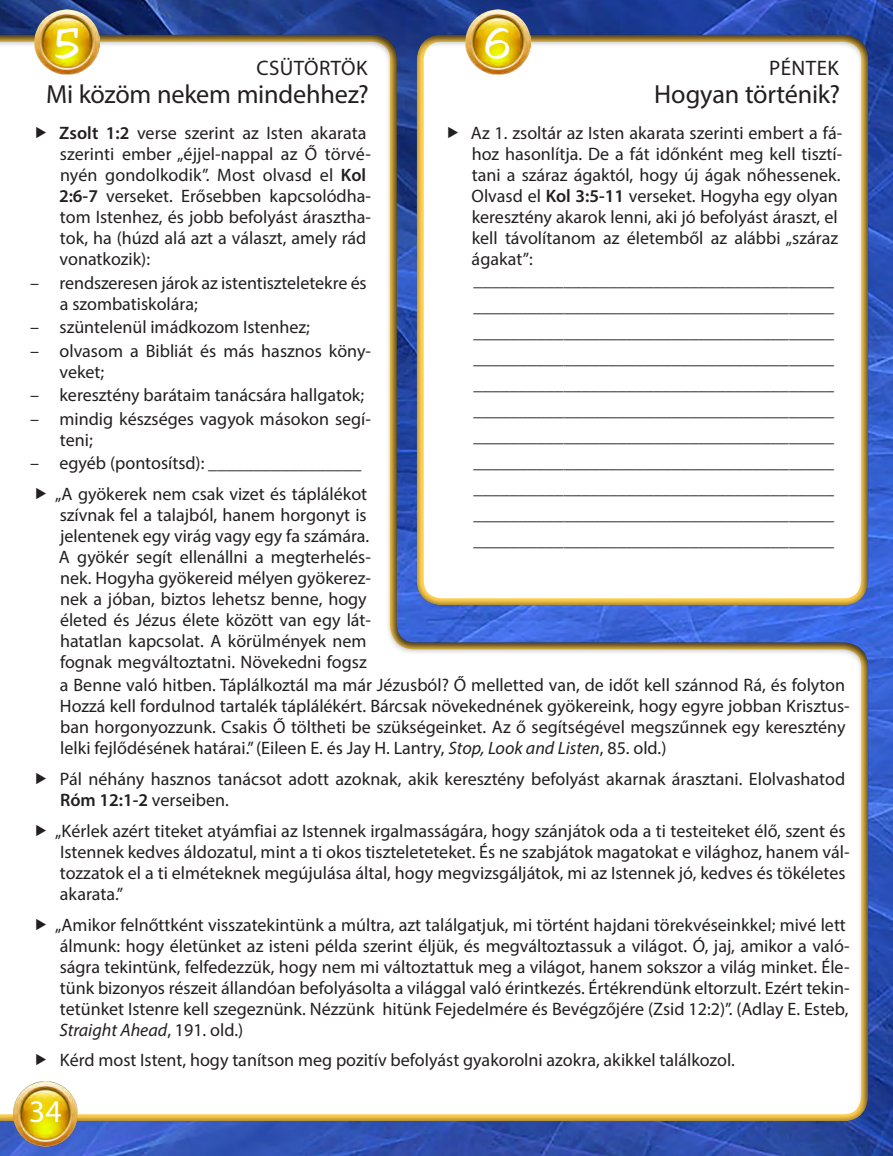
<style>
.page{position:relative;width:893px;height:1156px;background:#fff}
.page>*{position:absolute;margin:0;border:0;box-sizing:border-box;transform-origin:0 0}
.t1{font:43.75px "Jester";color:#fff}
.t2{font:31.5px "Myriad Pro";color:#fff}
.napok_cim{font:26.25px "Myriad Pro";letter-spacing:-.005em;color:#231f20}
.napok{font:21px "Myriad Pro";letter-spacing:.02em;color:#231f20}
.napok_no_indent{font:18.03px/21px "Myriad Pro";color:#231f20}
.vonal{font:18.03px "Myriad Pro";color:#231f20}
.s1{font-weight:600}
.s2{font-style:italic}
</style>
<div class="page">
<img style="left:0;top:0;width:893px;height:1156px">
<div style="left:0;top:33px;width:869px;height:1089px;background:#231f20;opacity:.75"></div>
<div style="left:416px;top:33px;width:455px;height:573px;background:#231f20;opacity:.75"></div>
<img style="left:35px;top:10px;width:65px;height:65px">
<img style="left:13px;top:1082px;width:65px;height:65px">
<img style="left:465px;top:10px;width:65px;height:65px">
<svg style="left:37px;top:127px;width:9px;height:11px"></svg>
<svg style="left:37px;top:488px;width:9px;height:11px"></svg>
<svg style="left:448px;top:127px;width:10px;height:11px"></svg>
<svg style="left:37px;top:772px;width:9px;height:12px"></svg>
<svg style="left:37px;top:824px;width:9px;height:12px"></svg>
<svg style="left:37px;top:918px;width:9px;height:12px"></svg>
<svg style="left:37px;top:1054px;width:9px;height:11px"></svg>
<p class="t1" style="left:54px;top:18px;width:27px">5</p>
<p class="napok" style="left:256px;top:55px;width:113px">CSÜTÖRTÖK</p>
<p class="napok_cim" style="left:46px;top:78px;width:324px">Mi közöm nekem mindehhez?</p>
<p class="napok_no_indent" style="left:59px;top:122px;width:313px"><span class="s1">Zsolt 1:2</span> verse szerint az Isten akarata szerinti ember „éjjel-nappal az Ő törvé&shy;nyén gondolkodik”. Most olvasd el <span class="s1">Kol 2:6-7</span> verseket. Erősebben kapcsolódha&shy;tom Istenhez, és jobb befolyást árasztha&shy;tok, ha (húzd alá azt a választ, amely rád vonatkozik):</p>
<p class="napok_no_indent" style="left:60px;top:272px;width:308px;text-indent:-30px">– rendszeresen járok az istentiszteletekre és a szombatiskolára;</p>
<p class="napok_no_indent" style="left:30px;top:316px;width:281px">– szüntelenül imádkozom Istenhez;</p>
<p class="napok_no_indent" style="left:60px;top:340px;width:313px;text-indent:-29px">– olvasom a Bibliát és más hasznos köny&shy;veket;</p>
<p class="napok_no_indent" style="left:30px;top:384px;width:335px">– keresztény barátaim tanácsára hallgatok;</p>
<p class="napok_no_indent" style="left:60px;top:408px;width:312px;text-indent:-30px">– mindig készséges vagyok másokon segí&shy;teni;</p>
<p class="napok_no_indent" style="left:30px;top:452px;width:333px">– egyéb (pontosítsd): _________________</p>
<p class="napok_no_indent" style="left:55px;top:483px;width:317px">„A gyökerek nem csak vizet és táplálékot szívnak fel a talajból, hanem horgonyt is jelentenek egy virág vagy egy fa számára.<br>A gyökér segít ellenállni a megterhelés&shy;nek. Hogyha gyökereid mélyen gyökerez&shy;nek a jóban, biztos lehetsz benne, hogy életed és Jézus élete között van egy lát&shy;hatatlan kapcsolat. A körülmények nem fognak megváltoztatni. Növekedni fogsz</p>
<p class="t1" style="left:484px;top:18px;width:28px">6</p>
<p class="napok" style="left:769px;top:55px;width:71px">PÉNTEK</p>
<p class="napok_cim" style="left:654px;top:78px;width:188px">Hogyan történik?</p>
<p class="napok_no_indent" style="left:471px;top:122px;width:373px">Az 1. zsoltár az Isten akarata szerinti embert a fá&shy;hoz hasonlítja. De a fát időnként meg kell tisztí&shy;tani a száraz ágaktól, hogy új ágak nőhessenek.<br>Olvasd el <span class="s1">Kol 3:5-11</span> verseket. Hogyha egy olyan keresztény akarok lenni, aki jó befolyást áraszt, el kell távolítanom az életemből az alábbi „száraz ágakat”:</p>
<p class="vonal" style="left:473px;top:269px;width:362px">________________________________________</p>
<p class="vonal" style="left:473px;top:295px;width:362px">________________________________________</p>
<p class="vonal" style="left:473px;top:321px;width:362px">________________________________________</p>
<p class="vonal" style="left:473px;top:347px;width:362px">________________________________________</p>
<p class="vonal" style="left:473px;top:373px;width:362px">________________________________________</p>
<p class="vonal" style="left:473px;top:399px;width:362px">________________________________________</p>
<p class="vonal" style="left:473px;top:425px;width:362px">________________________________________</p>
<p class="vonal" style="left:473px;top:451px;width:362px">________________________________________</p>
<p class="vonal" style="left:473px;top:477px;width:362px">________________________________________</p>
<p class="vonal" style="left:473px;top:503px;width:362px">________________________________________</p>
<p class="vonal" style="left:473px;top:529px;width:362px">________________________________________</p>
<p class="napok_no_indent" style="left:60px;top:674px;width:791px">a Benne való hitben. Táplálkoztál ma már Jézusból? Ő melletted van, de időt kell szánnod Rá, és folyton Hozzá kell fordulnod tartalék táplálékért. Bárcsak növekednének gyökereink, hogy egyre jobban Krisztus&shy;ban horgonyozzunk. Csakis Ő töltheti be szükségeinket. Az ő segítségével megszűnnek egy keresztény lelki fejlődésének határai.” (Eileen E. és Jay H. Lantry, <span class="s2">Stop, Look and Listen</span>, 85. old.)</p>
<p class="napok_no_indent" style="left:60px;top:768px;width:787px">Pál néhány hasznos tanácsot adott azoknak, akik keresztény befolyást akarnak árasztani. Elolvashatod<br><span class="s1">Róm 12:1-2</span> verseiben.</p>
<p class="napok_no_indent" style="left:55px;top:820px;width:796px">„Kérlek azért titeket atyámfiai az Istennek irgalmasságára, hogy szánjátok oda a ti testeiteket élő, szent és Istennek kedves áldozatul, mint a ti okos tiszteleteteket. És ne szabjátok magatokat e világhoz, hanem vál&shy;tozzatok el a ti elméteknek megújulása által, hogy megvizsgáljátok, mi az Istennek jó, kedves és tökéletes akarata.”</p>
<p class="napok_no_indent" style="left:55px;top:914px;width:796px">„Amikor felnőttként visszatekintünk a múltra, azt találgatjuk, mi történt hajdani törekvéseinkkel; mivé lett álmunk: hogy életünket az isteni példa szerint éljük, és megváltoztassuk a világot. Ó, jaj, amikor a való&shy;ságra tekintünk, felfedezzük, hogy nem mi változtattuk meg a világot, hanem sokszor a világ minket. Éle&shy;tünk bizonyos részeit állandóan befolyásolta a világgal való érintkezés. Értékrendünk eltorzult. Ezért tekin&shy;tetünket Istenre kell szegeznünk. Nézzünk hitünk Fejedelmére és Bevégzőjére (Zsid 12:2)”. (Adlay E. Esteb, <span class="s2">Straight Ahead</span>, 191. old.)</p>
<p class="napok_no_indent" style="left:60px;top:1050px;width:676px">Kérd most Istent, hogy tanítson meg pozitív befolyást gyakorolni azokra, akikkel találkozol.</p>
<p class="t2" style="left:29px;top:1092px;width:34px">34</p>
</div>
